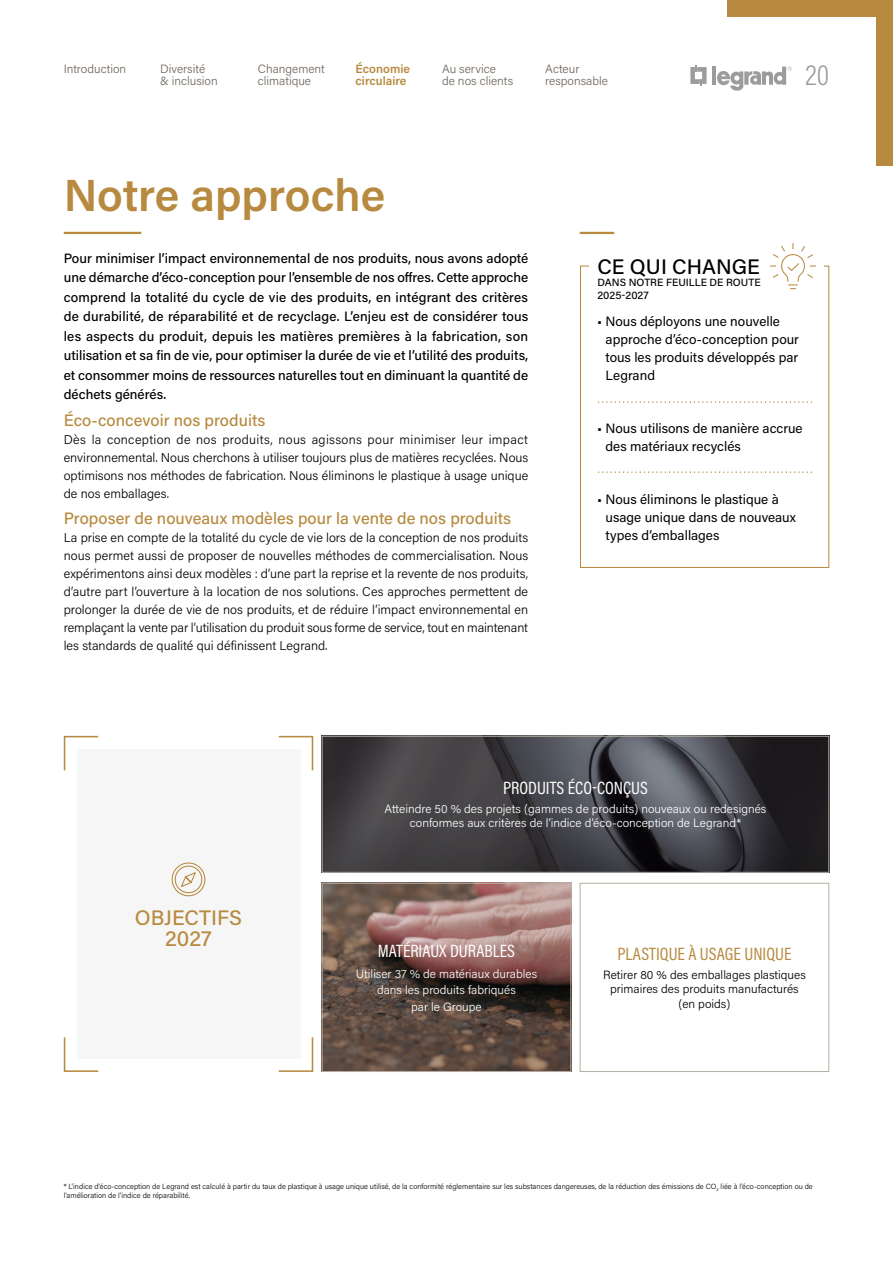
<style>
.page{position:relative;width:893px;height:1263px;background:#fff}
.page>*{position:absolute;margin:0;border:0;box-sizing:border-box;transform-origin:0 0}
.t1{font:600 45px "Acumin Pro";color:#b78a40}
.t2{font:300 28.5px "Acumin Pro Cond";color:#9c9c9d}
.t3{font:500 21px/21px "Acumin Pro";color:#b78a40;text-align:center}
.t4{font:500 21px "Acumin Pro";color:#000}
.t5{font:18px "Acumin Pro Cond";color:#fff}
.t6{font:18px "Acumin Pro Cond";color:#b78a40}
.t7{font:500 16.5px "Acumin Pro";color:#b78a40}
.t8{font:500 13.5px/19.5px "Acumin Pro";color:#000;text-align:justify}
.t9{font:13.5px/18px "Acumin Pro";color:#000}
.t10{font:300 12.75px/18px "Acumin Pro";color:#000;text-align:justify}
.t11{font:300 12px/16.5px "Acumin Pro";color:#fff;text-align:center}
.t12{font:300 12px/12px "Acumin Pro";color:#6f675e}
.t13{font:300 12px/14.4px "Acumin Pro";color:#000;text-align:center}
.t14{font:600 12px/12px "Acumin Pro";color:#b78a40}
.t15{font:500 10.5px/12.6px "Acumin Pro";color:#000}
.t16{font:300 7.5px/9px "Acumin Pro";color:#000}
</style>
<div class="page">
<img style="left:324px;top:885px;width:245px;height:185px">
<hr style="left:64px;top:232px;width:77px;height:2px;background:#b78a40">
<div style="left:580px;top:266px;width:249px;height:302px;border:1px solid #b78a40"></div>
<hr style="left:580px;top:232px;width:34px;height:2px;background:#b78a40">
<svg style="left:598px;top:401px;width:214px;height:2px"></svg>
<svg style="left:598px;top:472px;width:214px;height:1px"></svg>
<div style="left:77px;top:749px;width:223px;height:309px;background:#f6f6f6"></div>
<img style="left:324px;top:738px;width:503px;height:133px">
<svg style="left:63px;top:735px;width:36px;height:36px"></svg>
<svg style="left:278px;top:1037px;width:36px;height:35px"></svg>
<svg style="left:278px;top:735px;width:36px;height:36px"></svg>
<svg style="left:63px;top:1037px;width:36px;height:35px"></svg>
<svg style="left:174px;top:865px;width:29px;height:29px"></svg>
<div style="left:172px;top:862px;width:33px;height:34px;border:1px solid #b78a40;border-radius:50%"></div>
<div style="left:589px;top:246px;width:234px;height:75px;background:#fff"></div>
<div style="left:580px;top:883px;width:249px;height:189px;border:1px solid #b6ada4"></div>
<div style="left:322px;top:883px;width:249px;height:189px;border:1px solid #b6ada4"></div>
<div style="left:322px;top:736px;width:507px;height:137px;border:1px solid #b6ada4"></div>
<svg style="left:770px;top:243px;width:46px;height:47px"></svg>
<svg style="left:690px;top:66px;width:17px;height:19px"></svg>
<hr style="left:712px;top:67px;width:4px;height:18px;background:#9c9c9d">
<svg style="left:717px;top:67px;width:75px;height:24px"></svg>
<div style="left:727px;top:0;width:166px;height:17px;background:#b78a40"></div>
<div style="left:876px;top:0;width:17px;height:166px;background:#b78a40"></div>
<p class="t12" style="left:64px;top:62px;width:64px">Introduction</p>
<p class="t12" style="left:258px;top:62px;width:68px">Changement climatique</p>
<p class="t14" style="left:356px;top:62px;width:56px">Économie circulaire</p>
<p class="t12" style="left:442px;top:62px;width:73px">Au service<br>de nos clients</p>
<p class="t12" style="left:545px;top:62px;width:64px">Acteur responsable</p>
<p class="t12" style="left:160px;top:62px;width:59px">Diversité<br>&amp; inclusion</p>
<h1 class="t1" style="left:64px;top:164px;width:323px">Notre approche</h1>
<h2 class="t2" style="left:805px;top:57px;width:25px">20</h2>
<p class="t8" style="left:64px;top:248px;width:466px">Pour minimiser l’impact environnemental de nos produits, nous avons adopté une démarche d’éco-conception pour l’ensemble de nos offres. Cette approche comprend la totalité du cycle de vie des produits, en intégrant des critères de durabilité, de réparabilité et de recyclage. L’enjeu est de considérer tous les aspects du produit, depuis les matières premières à la fabrication, son utilisation et sa fin de vie, pour optimiser la durée de vie et l’utilité des produits, et consommer moins de ressources naturelles tout en diminuant la quantité de déchets générés.</p>
<p class="t7" style="left:64px;top:408px;width:203px">Éco-concevoir nos produits</p>
<p class="t10" style="left:64px;top:430px;width:466px">Dès la conception de nos produits, nous agissons pour minimiser leur impact environnemental. Nous cherchons à utiliser toujours plus de matières recyclées. Nous optimisons nos méthodes de fabrication. Nous éliminons le plastique à usage unique de nos emballages.</p>
<p class="t7" style="left:64px;top:507px;width:449px">Proposer de nouveaux modèles pour la vente de nos produits</p>
<p class="t10" style="left:64px;top:528px;width:466px">La prise en compte de la totalité du cycle de vie lors de la conception de nos produits nous permet aussi de proposer de nouvelles méthodes de commercialisation. Nous expérimentons ainsi deux modèles : d’une part la reprise et la revente de nos produits, d’autre part l’ouverture à la location de nos solutions. Ces approches permettent de prolonger la durée de vie de nos produits, et de réduire l’impact environnemental en remplaçant la vente par l’utilisation du produit sous forme de service, tout en maintenant les standards de qualité qui définissent Legrand.</p>
<h3 class="t4" style="left:597px;top:252px;width:164px">CE QUI CHANGE</h3>
<p class="t15" style="left:597px;top:276px;width:165px">DANS NOTRE FEUILLE DE ROUTE<br>2025-2027</p>
<p class="t9" style="left:606px;top:311px;width:195px;text-indent:-8px">• Nous déployons une nouvelle approche d’éco-conception pour tous les produits développés par<br>Legrand</p>
<p class="t9" style="left:606px;top:418px;width:199px;text-indent:-8px">• Nous utilisons de manière accrue des matériaux recyclés</p>
<p class="t9" style="left:606px;top:489px;width:192px;text-indent:-8px">• Nous éliminons le plastique à usage unique dans de nouveaux types d’emballages</p>
<h3 class="t3" style="left:135px;top:906px;width:109px">OBJECTIFS<br>2027</h3>
<h3 class="t5" style="left:503px;top:776px;width:146px">PRODUITS ÉCO-CONÇUS</h3>
<p class="t11" style="left:384px;top:801px;width:383px;line-height:14.4px">Atteindre 50 % des projets (gammes de produits) nouveaux ou redesignés conformes aux critères de l’indice d’éco-conception de Legrand*</p>
<h3 class="t5" style="left:378px;top:939px;width:139px">MATÉRIAUX DURABLES</h3>
<p class="t11" style="left:356px;top:965px;width:183px">Utiliser 37 % de matériaux durables dans les produits fabriqués<br>par le Groupe</p>
<h3 class="t6" style="left:617px;top:942px;width:176px">PLASTIQUE À USAGE UNIQUE</h3>
<p class="t13" style="left:603px;top:967px;width:204px">Retirer 80 % des emballages plastiques primaires des produits manufacturés (en poids)</p>
<p class="t16" style="left:64px;top:1181px;width:750px">* L’indice d’éco-conception de Legrand est calculé à partir du taux de plastique à usage unique utilisé, de la conformité réglementaire sur les substances dangereuses, de la réduction des émissions de CO<sub>2</sub> liée à l’éco-conception ou de l’amélioration de l’indice de réparabilité.</p>
</div>
